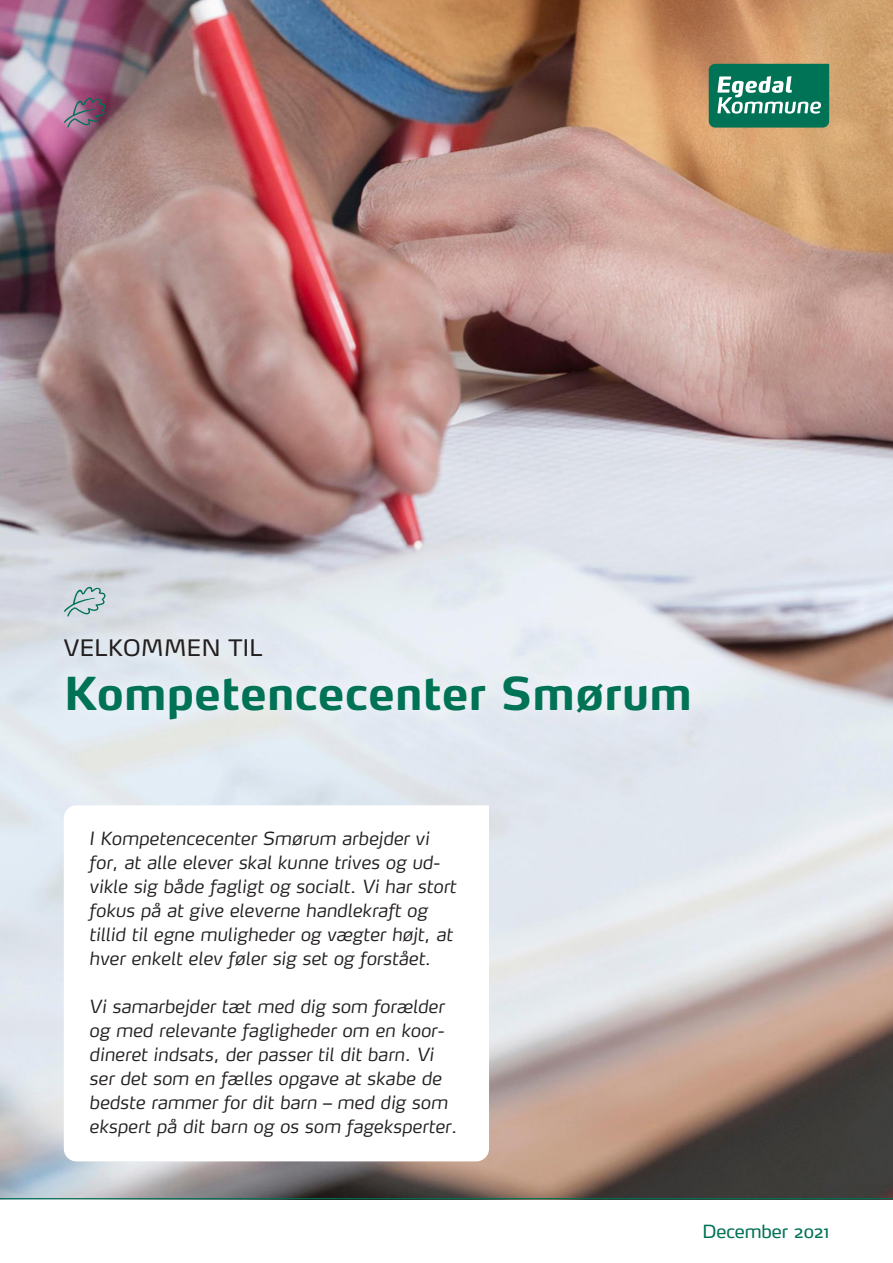
<style>
.page{position:relative;width:893px;height:1263px;background:#fff}
.page>*{position:absolute;margin:0;border:0;box-sizing:border-box;transform-origin:0 0}
.Rub{font:700 45px "Max";letter-spacing:.01em;color:#007255}
.Underrub{font:22.5px "Max";letter-spacing:.02em;color:#231f20}
.Intro{font:italic 300 18px/24px "Max";letter-spacing:.01em;color:#231f20}
.Dato_år{font:18px "Max";letter-spacing:-.01em;color:#007255}
</style>
<div class="page">
<img style="left:0;top:0;width:893px;height:1198px">
<div style="left:46px;top:619px;width:662px;height:119px;background:#fff;opacity:.5"></div>
<svg style="left:64px;top:805px;width:425px;height:356px"></svg>
<svg style="left:64px;top:98px;width:42px;height:30px"></svg>
<svg style="left:709px;top:64px;width:120px;height:64px;background:#2c8a71"></svg>
<hr style="left:0;top:1198px;width:893px;height:1px;background:#007255">
<svg style="left:64px;top:587px;width:42px;height:30px"></svg>
<p class="Underrub" style="left:64px;top:633px;width:200px">VELKOMMEN TIL</p>
<p class="Rub" style="left:64px;top:665px;width:629px">Kompetencecenter Smørum</p>
<p class="Intro" style="left:89px;top:826px;width:368px">I Kompetencecenter Smørum arbejder vi for, at alle elever skal kunne trives og ud&shy;vikle sig både fagligt og socialt. Vi har stort fokus på at give eleverne handlekraft og tillid til egne muligheder og vægter højt, at hver enkelt elev føler sig set og forstået.</p>
<p class="Intro" style="left:89px;top:994px;width:369px">Vi samarbejder tæt med dig som forælder og med relevante fagligheder om en koor&shy;dineret indsats, der passer til dit barn. Vi ser det som en fælles opgave at skabe de bedste rammer for dit barn – med dig som ekspert på dit barn og os som fageksperter.</p>
<p class="Dato_år" style="left:702px;top:1220px;width:128px">December 2021</p>
</div>
